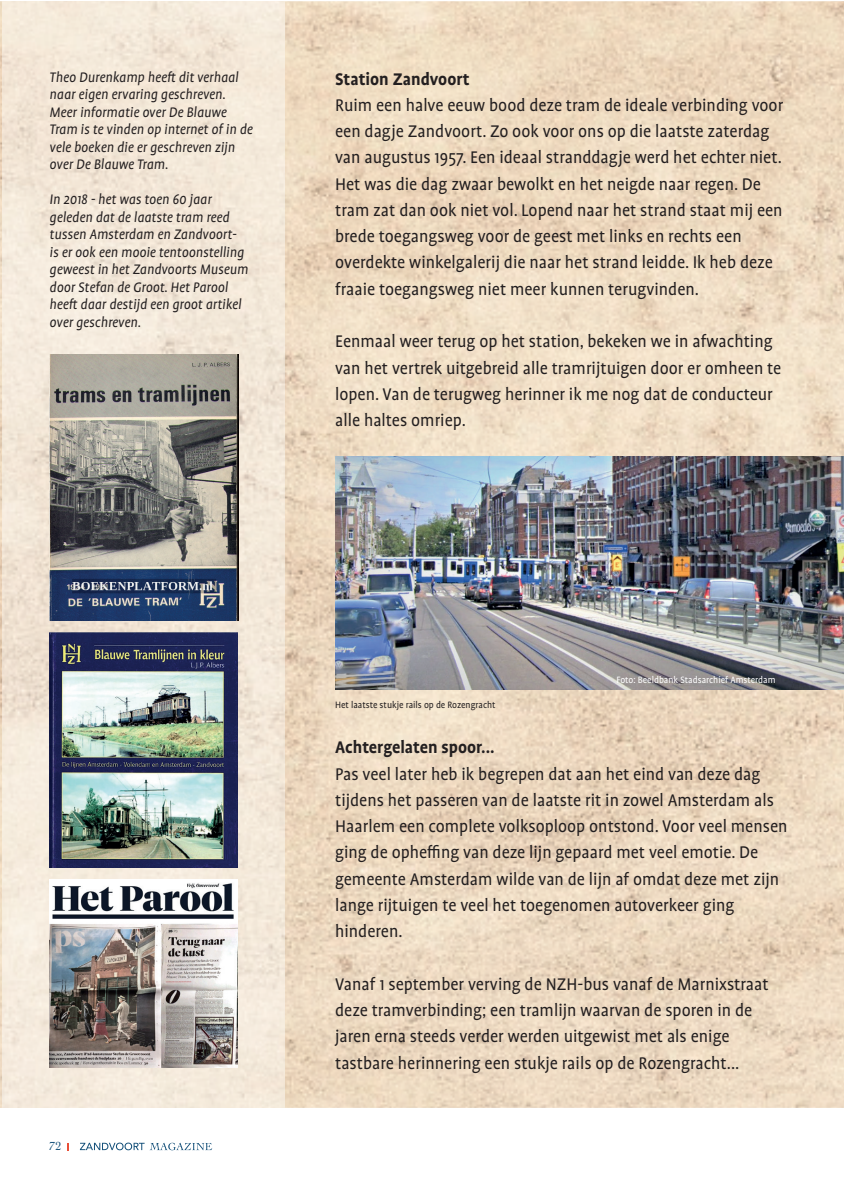
<style>
.page{position:relative;width:844px;height:1191px;background:#fff}
.page>*{position:absolute;margin:0;border:0;box-sizing:border-box;transform-origin:0 0}
.t1{font:19.25px/26.2px "Profile Pro";color:#231f20;scale:.95 1}
.t2{font:700 19.25px "Profile Pro";color:#231f20;scale:.95 1}
.t3{font:italic 15.75px/17.5px "Profile Pro";color:#231f20;scale:.95 1}
.t4{font:12.25px "Cochin";color:#104d77}
.t5{font:10.5px "Profile Pro";color:#231f20;scale:.95 1}
.t6{font:10.5px "Profile Pro";color:#fff;scale:.95 1}
</style>
<div class="page">
<svg style="left:80px;top:1142px;width:132px;height:8px"></svg>
<img style="left:0;top:1px;width:843px;height:1106px">
<img style="left:2px;top:1px;width:282px;height:1106px">
<img style="left:335px;top:456px;width:508px;height:234px">
<img style="left:50px;top:355px;width:188px;height:265px">
<img style="left:49px;top:632px;width:189px;height:235px">
<img style="left:49px;top:879px;width:189px;height:188px">
<p class="t3" style="left:50px;top:69px;width:215px">Theo Durenkamp heeft dit verhaal naar eigen ervaring geschreven.<br>Meer informatie over De Blauwe<br>Tram is te vinden op internet of in de vele boeken die er geschreven zijn over De Blauwe Tram.</p>
<p class="t3" style="left:50px;top:191px;width:211px">In 2018 - het was toen 60 jaar geleden dat de laatste tram reed tussen Amsterdam en Zandvoort&shy;is er ook een mooie tentoonstelling geweest in het Zandvoorts Museum door Stefan de Groot. Het Parool heeft daar destijd een groot artikel over geschreven.</p>
<p class="t2" style="left:335px;top:67px;width:143px">Station Zandvoort</p>
<p class="t1" style="left:335px;top:93px;width:473px">Ruim een halve eeuw bood deze tram de ideale verbinding voor een dagje Zandvoort. Zo ook voor ons op die laatste zaterdag van augustus 1957. Een ideaal stranddagje werd het echter niet.<br>Het was die dag zwaar bewolkt en het neigde naar regen. De tram zat dan ook niet vol. Lopend naar het strand staat mij een brede toegangsweg voor de geest met links en rechts een overdekte winkelgalerij die naar het strand leidde. Ik heb deze fraaie toegangsweg niet meer kunnen terugvinden.</p>
<p class="t1" style="left:335px;top:329px;width:471px">Eenmaal weer terug op het station, bekeken we in afwachting van het vertrek uitgebreid alle tramrijtuigen door er omheen te lopen. Van de terugweg herinner ik me nog dat de conducteur alle haltes omriep.</p>
<p class="t4" style="left:49px;top:1139px;width:14px">72</p>
<p class="t5" style="left:335px;top:698px;width:170px">Het laatste stukje rails op de Rozengracht</p>
<p class="t6" style="left:616px;top:674px;width:169px">Foto: Beeldbank Stadsarchief Amsterdam</p>
<p class="t2" style="left:335px;top:736px;width:169px">Achtergelaten spoor...</p>
<p class="t1" style="left:335px;top:761px;width:477px">Pas veel later heb ik begrepen dat aan het eind van deze dag tijdens het passeren van de laatste rit in zowel Amsterdam als Haarlem een complete volksoploop ontstond. Voor veel mensen ging de opheffing van deze lijn gepaard met veel emotie. De gemeente Amsterdam wilde van de lijn af omdat deze met zijn lange rijtuigen te veel het toegenomen autoverkeer ging hinderen.</p>
<p class="t1" style="left:335px;top:971px;width:458px">Vanaf 1 september verving de NZH-bus vanaf de Marnixstraat deze tramverbinding; een tramlijn waarvan de sporen in de jaren erna steeds verder werden uitgewist met als enige tastbare herinnering een stukje rails op de Rozengracht...</p>
</div>
